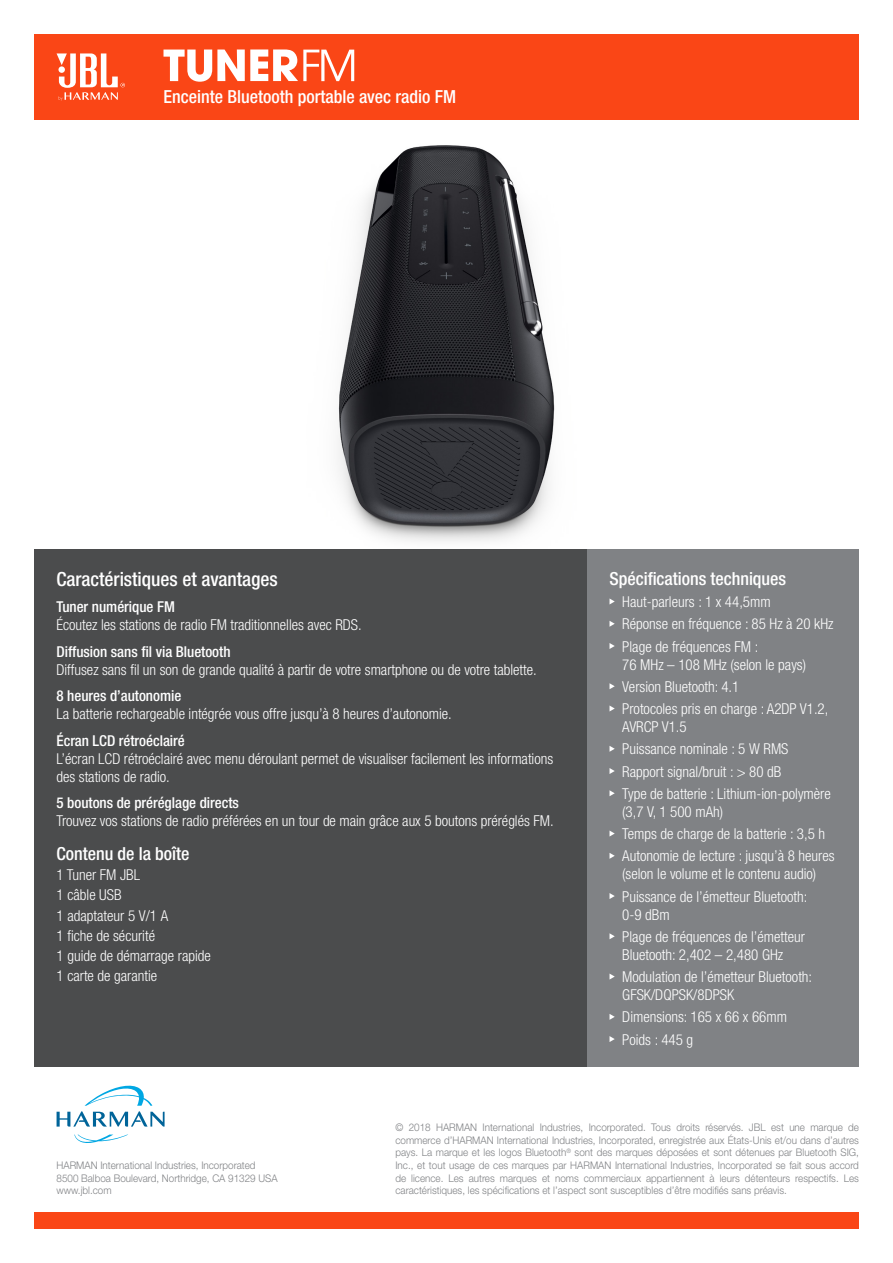
<style>
.page{position:relative;width:893px;height:1263px;background:#fff}
.page>*{position:absolute;margin:0;border:0;box-sizing:border-box;transform-origin:0 0}
.t1{font:500 condensed 19.5px "Helvetica Neue LT Pro";color:#fff}
.t2{font:500 condensed 18px "Helvetica Neue LT Pro";color:#fff}
.t3{font:300 condensed 15px/18px "Helvetica Neue LT Pro";color:#fff}
.t4{font:500 condensed 15px "Helvetica Neue LT Pro";color:#fff}
.t5{font:300 10.5px/12.6px "Helvetica Neue LT Std";color:#808285;text-align:justify;scale:.94 1}
.t6{font:300 10.5px "Helvetica Neue LT Pro";color:#808285;scale:.94 1}
</style>
<div class="page">
<img style="left:223px;top:119px;width:441px;height:423px">
<div style="left:34px;top:34px;width:825px;height:85px;background:#fa4616"></div>
<div style="left:34px;top:1213px;width:825px;height:16px;background:#fa4616"></div>
<svg style="left:74px;top:1134px;width:54px;height:9px"></svg>
<svg style="left:57px;top:1085px;width:108px;height:41px"></svg>
<svg style="left:57px;top:53px;width:68px;height:48px"></svg>
<div style="left:34px;top:549px;width:553px;height:518px;background:#4b4c4d"></div>
<div style="left:587px;top:549px;width:272px;height:518px;background:#808285"></div>
<svg style="left:609px;top:598px;width:6px;height:6px"></svg>
<svg style="left:609px;top:621px;width:6px;height:6px"></svg>
<svg style="left:609px;top:643px;width:6px;height:6px"></svg>
<svg style="left:609px;top:683px;width:6px;height:6px"></svg>
<svg style="left:609px;top:705px;width:6px;height:6px"></svg>
<svg style="left:609px;top:746px;width:6px;height:6px"></svg>
<svg style="left:609px;top:768px;width:6px;height:6px"></svg>
<svg style="left:609px;top:790px;width:6px;height:6px"></svg>
<svg style="left:609px;top:830px;width:6px;height:6px"></svg>
<svg style="left:609px;top:853px;width:6px;height:6px"></svg>
<svg style="left:609px;top:893px;width:6px;height:6px"></svg>
<svg style="left:609px;top:933px;width:6px;height:6px"></svg>
<svg style="left:609px;top:973px;width:6px;height:6px"></svg>
<svg style="left:609px;top:1014px;width:6px;height:6px"></svg>
<svg style="left:609px;top:1036px;width:6px;height:6px"></svg>
<svg style="left:163px;top:49px;width:191px;height:33px"></svg>
<p class="t2" style="left:163px;top:86px;width:294px">Enceinte Bluetooth portable avec radio FM</p>
<p class="t1" style="left:57px;top:567px;width:223px">Caractéristiques et avantages</p>
<p class="t4" style="left:57px;top:598px;width:120px">Tuner numérique FM</p>
<p class="t3" style="left:57px;top:616px;width:307px">Écoutez les stations de radio FM traditionnelles avec RDS.</p>
<p class="t4" style="left:57px;top:643px;width:176px">Diffusion sans fil via Bluetooth</p>
<p class="t3" style="left:57px;top:660px;width:482px">Diffusez sans fil un son de grande qualité à partir de votre smartphone ou de votre tablette.</p>
<p class="t4" style="left:57px;top:687px;width:126px">8 heures d’autonomie</p>
<p class="t3" style="left:57px;top:705px;width:397px">La batterie rechargeable intégrée vous offre jusqu’à 8 heures d’autonomie.</p>
<p class="t4" style="left:57px;top:732px;width:130px">Écran LCD rétroéclairé</p>
<p class="t3" style="left:57px;top:749px;width:498px">L’écran LCD rétroéclairé avec menu déroulant permet de visualiser facilement les informations des stations de radio.</p>
<p class="t4" style="left:57px;top:794px;width:184px">5 boutons de préréglage directs</p>
<p class="t3" style="left:57px;top:812px;width:499px">Trouvez vos stations de radio préférées en un tour de main grâce aux 5 boutons préréglés FM.</p>
<p class="t2" style="left:57px;top:843px;width:134px">Contenu de la boîte</p>
<p class="t3" style="left:57px;top:866px;width:85px">1 Tuner FM JBL</p>
<p class="t3" style="left:57px;top:886px;width:66px">1 câble USB</p>
<p class="t3" style="left:57px;top:906px;width:113px">1 adaptateur 5 V/1 A</p>
<p class="t3" style="left:57px;top:926px;width:100px">1 fiche de sécurité</p>
<p class="t3" style="left:57px;top:946px;width:156px">1 guide de démarrage rapide</p>
<p class="t3" style="left:57px;top:966px;width:102px">1 carte de garantie</p>
<p class="t2" style="left:609px;top:568px;width:178px">Spécifications techniques</p>
<p class="t3" style="left:622px;top:593px;width:150px">Haut-parleurs : 1 x 44,5mm</p>
<p class="t3" style="left:622px;top:615px;width:213px">Réponse en fréquence : 85 Hz à 20 kHz</p>
<p class="t3" style="left:622px;top:637px;width:185px">Plage de fréquences FM :<br>76 MHz – 108 MHz (selon le pays)</p>
<p class="t3" style="left:622px;top:677px;width:119px">Version Bluetooth: 4.1</p>
<p class="t3" style="left:622px;top:700px;width:208px">Protocoles pris en charge : A2DP V1.2,<br>AVRCP V1.5</p>
<p class="t3" style="left:622px;top:740px;width:168px">Puissance nominale : 5 W RMS</p>
<p class="t3" style="left:622px;top:762px;width:161px">Rapport signal/bruit : &gt; 80 dB</p>
<p class="t3" style="left:622px;top:784px;width:210px">Type de batterie : Lithium-ion-polymère (3,7 V, 1 500 mAh)</p>
<p class="t3" style="left:622px;top:825px;width:204px">Temps de charge de la batterie : 3,5 h</p>
<p class="t3" style="left:622px;top:847px;width:214px">Autonomie de lecture : jusqu’à 8 heures (selon le volume et le contenu audio)</p>
<p class="t3" style="left:622px;top:887px;width:187px">Puissance de l’émetteur Bluetooth:<br>0-9 dBm</p>
<p class="t3" style="left:622px;top:927px;width:184px">Plage de fréquences de l’émetteur<br>Bluetooth: 2,402 – 2,480 GHz</p>
<p class="t3" style="left:622px;top:968px;width:191px">Modulation de l’émetteur Bluetooth:<br>GFSK/DQPSK/8DPSK</p>
<p class="t3" style="left:622px;top:1008px;width:166px">Dimensions: 165 x 66 x 66mm</p>
<p class="t3" style="left:622px;top:1030px;width:72px">Poids : 445 g</p>
<p class="t6" style="left:57px;top:1159px;width:213px">HARMAN International Industries, Incorporated</p>
<p class="t6" style="left:57px;top:1171px;width:237px">8500 Balboa Boulevard, Northridge, CA 91329 USA</p>
<p class="t6" style="left:57px;top:1184px;width:60px">www.jbl.com</p>
<p class="t5" style="left:395px;top:1121px;width:495px">© 2018 HARMAN International Industries, Incorporated. Tous droits réservés. JBL est une marque de commerce d’HARMAN International Industries, Incorporated, enregistrée aux États-Unis et/ou dans d’autres pays. La marque et les logos Bluetooth<sup>®</sup> sont des marques déposées et sont détenues par Bluetooth SIG, Inc., et tout usage de ces marques par HARMAN International Industries, Incorporated se fait sous accord de licence. Les autres marques et noms commerciaux appartiennent à leurs détenteurs respectifs. Les caractéristiques, les spécifications et l’aspect sont susceptibles d’être modifiés sans préavis.</p>
</div>
